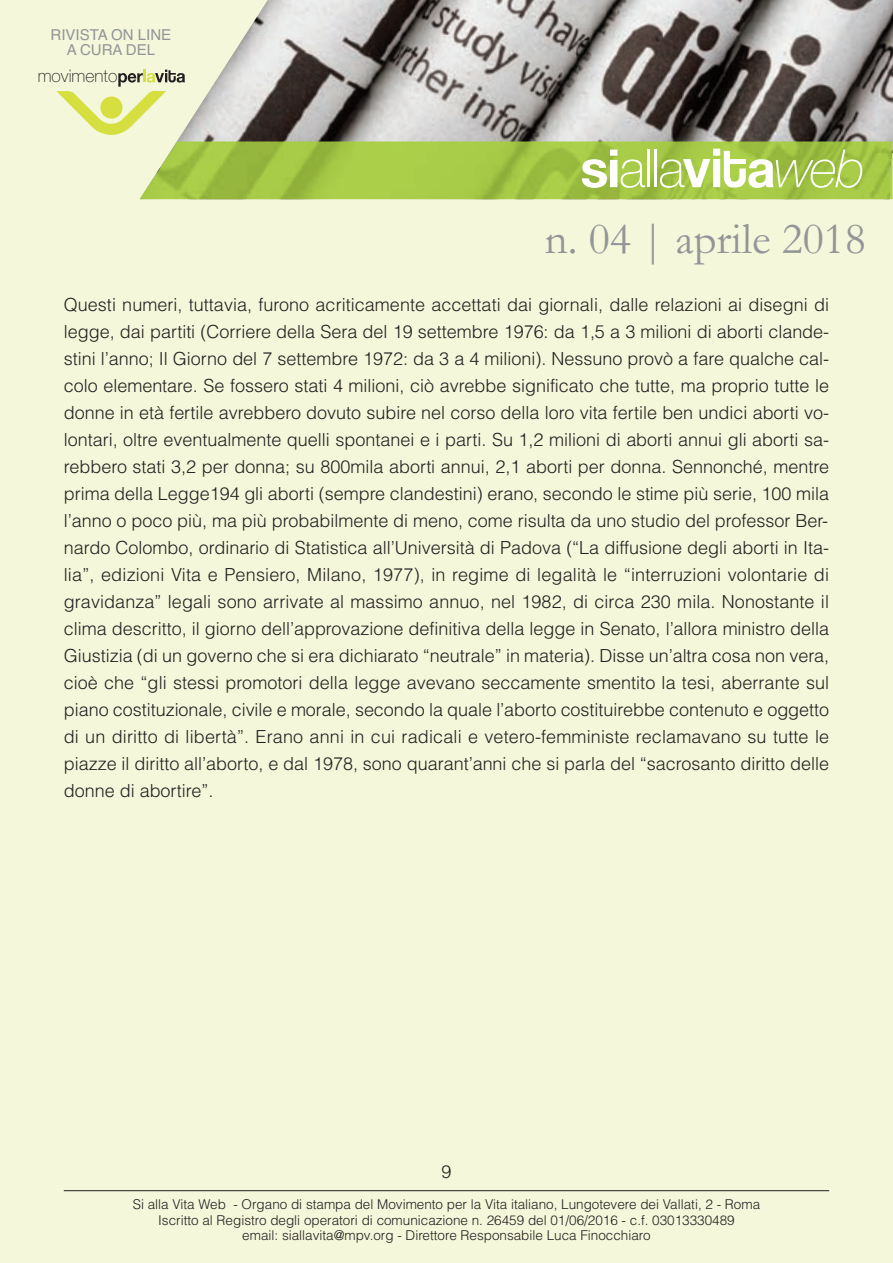
<style>
.page{position:relative;width:893px;height:1263px;background:#f4f7d9}
.page>*{position:absolute;margin:0;border:0;box-sizing:border-box;transform-origin:0 0}
.t1{font:100 52.65px "Helvetica Neue";color:#fff}
.t2{font:italic 100 52.65px "Helvetica Neue";color:#fff}
.t3{font:44.85px "Garamond";color:#939598}
.t4{font:300 18px/27px "Helvetica";color:#231f20;text-align:justify}
.t5{font:100 17.4px "Helvetica Neue";color:#231f20}
.t6{font:15px/15px "Helvetica";color:#939598;text-align:center}
.t7{font:300 13.5px/15.8px "Helvetica";color:#231f20;text-align:center}
.s1{font-weight:700}
</style>
<div class="page">
<img style="left:143px;top:0;width:750px;height:199px">
<img style="left:140px;top:141px;width:752px;height:58px">
<svg style="left:683px;top:149px;width:91px;height:39px;background:#cde197"></svg>
<hr style="left:64px;top:1190px;width:765px;height:1px;background:#231f20">
<svg style="left:56px;top:70px;width:129px;height:65px"></svg>
<p class="t6" style="left:51px;top:27px;width:122px">RIVISTA ON LINE<br>A CURA DEL</p>
<p class="t5" style="left:38px;top:70px;width:81px">movimento</p>
<p class="t1" style="left:580px;top:150px;width:106px"><span class="s1">si</span>alla</p>
<p class="t2" style="left:774px;top:150px;width:92px">web</p>
<p class="t3" style="left:545px;top:211px;width:323px">n. 04 | aprile 2018</p>
<p class="t4" style="left:64px;top:291px;width:767px">Questi numeri, tuttavia, furono acriticamente accettati dai giornali, dalle relazioni ai disegni di legge, dai partiti (Corriere della Sera del 19 settembre 1976: da 1,5 a 3 milioni di aborti clande&shy;stini l’anno; Il Giorno del 7 settembre 1972: da 3 a 4 milioni). Nessuno provò a fare qualche cal&shy;colo elementare. Se fossero stati 4 milioni, ciò avrebbe significato che tutte, ma proprio tutte le donne in età fertile avrebbero dovuto subire nel corso della loro vita fertile ben undici aborti vo&shy;lontari, oltre eventualmente quelli spontanei e i parti. Su 1,2 milioni di aborti annui gli aborti sa&shy;rebbero stati 3,2 per donna; su 800mila aborti annui, 2,1 aborti per donna. Sennonché, mentre prima della Legge194 gli aborti (sempre clandestini) erano, secondo le stime più serie, 100 mila l’anno o poco più, ma più probabilmente di meno, come risulta da uno studio del professor Ber&shy;nardo Colombo, ordinario di Statistica all’Università di Padova (“La diffusione degli aborti in Ita&shy;lia”, edizioni Vita e Pensiero, Milano, 1977), in regime di legalità le “interruzioni volontarie di gravidanza” legali sono arrivate al massimo annuo, nel 1982, di circa 230 mila. Nonostante il clima descritto, il giorno dell’approvazione definitiva della legge in Senato, l’allora ministro della Giustizia (di un governo che si era dichiarato “neutrale” in materia). Disse un’altra cosa non vera, cioè che “gli stessi promotori della legge avevano seccamente smentito la tesi, aberrante sul piano costituzionale, civile e morale, secondo la quale l’aborto costituirebbe contenuto e oggetto di un diritto di libertà”. Erano anni in cui radicali e vetero-femministe reclamavano su tutte le piazze il diritto all’aborto, e dal 1978, sono quarant’anni che si parla del “sacrosanto diritto delle donne di abortire”.</p>
<p class="t4" style="left:441px;top:1158px;width:12px">9</p>
<p class="t7" style="left:133px;top:1196px;width:629px">Si alla Vita Web - Organo di stampa del Movimento per la Vita italiano, Lungotevere dei Vallati, 2 - Roma<br>Iscritto al Registro degli operatori di comunicazione n. 26459 del 01/06/2016 - c.f. 03013330489<br>email: siallavita@mpv.org - Direttore Responsabile Luca Finocchiaro</p>
</div>
